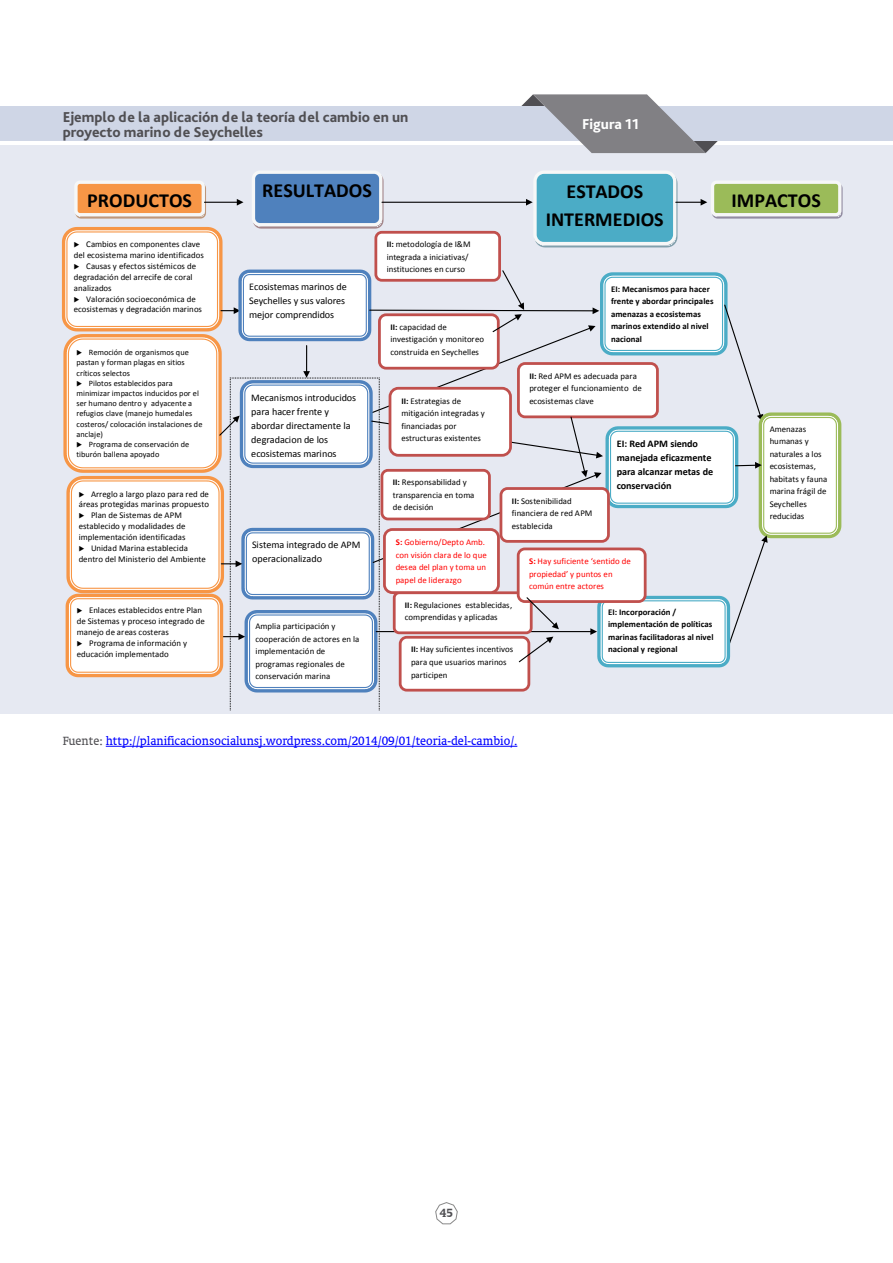
<style>
.page{position:relative;width:893px;height:1263px;background:#fff}
.page>*{position:absolute;margin:0;border:0;box-sizing:border-box;transform-origin:0 0}
.t1{font:700 19.95px/27.8px "Calibri";color:#000;text-align:center}
.cuadros01{font:800 15px/15px "Bliss Pro";color:#504f53}
.cuadros01-2{font:800 15px "Bliss Pro";color:#fff}
.notas{font:13.5px "Oranda BT";color:#00f}
.t2{font:700 13.5px "Oranda BT";color:#504f53}
.t3{font:10.2px/14px "Calibri";color:#000}
.t4{font:700 10.2px/14.1px "Calibri";letter-spacing:-.005em;color:#000}
.t5{font:8.85px/12.5px "Calibri";letter-spacing:.005em;color:#000}
.t6{font:700 8.85px/12.5px "Calibri";letter-spacing:.005em;color:#000}
.t7{font:8.85px/12.6px "Calibri";letter-spacing:.005em;color:#f00}
.t8{font:8.25px "Calibri";letter-spacing:-.005em;color:#000}
.s1{font-weight:700}
.s2{color:#504f53}
</style>
<div class="page">
<svg style="left:435px;top:1202px;width:23px;height:22px"></svg>
<div style="left:0;top:145px;width:893px;height:569px;background:#e6e9f2"></div>
<hr style="left:106px;top:746px;width:411px;height:1px;background:#00f">
<div style="left:252px;top:171px;width:130px;height:55px;border:3px solid #f6f7f7;border-radius:7px"></div>
<div style="left:533px;top:171px;width:143px;height:74px;border:3px solid #f6f7f7;border-radius:9px"></div>
<div style="left:0;top:106px;width:893px;height:35px;background:#cfd6e6"></div>
<svg style="left:521px;top:94px;width:197px;height:59px"></svg>
<svg style="left:62px;top:173px;width:781px;height:519px"></svg>
<p class="cuadros01" style="left:63px;top:109px;width:347px">Ejemplo de la aplicación de la teoría del cambio en un proyecto marino de Seychelles</p>
<p class="cuadros01-2" style="left:582px;top:115px;width:58px">Figura 11</p>
<p class="t1" style="left:87px;top:185px;width:106px">PRODUCTOS</p>
<p class="t5" style="left:86px;top:237px;width:116px">Cambios en componentes clave</p>
<p class="t5" style="left:74px;top:248px;width:131px">del ecosistema marino identificados</p>
<p class="t5" style="left:86px;top:259px;width:111px">Causas y efectos sistémicos de</p>
<p class="t5" style="left:74px;top:270px;width:120px">degradación del arrecife de coral</p>
<p class="t5" style="left:74px;top:281px;width:39px">analizados</p>
<p class="t5" style="left:86px;top:292px;width:111px">Valoración socioeconómica de</p>
<p class="t5" style="left:74px;top:302px;width:130px">ecosistemas y degradación marinos</p>
<p class="t8" style="left:89px;top:347px;width:101px">Remoción de organismos que</p>
<p class="t8" style="left:77px;top:357px;width:110px">pastan y forman plagas en sitios</p>
<p class="t8" style="left:77px;top:368px;width:55px">críticos selectos</p>
<p class="t8" style="left:89px;top:378px;width:85px">Pilotos establecidos para</p>
<p class="t8" style="left:77px;top:388px;width:124px">minimizar impactos inducidos por el</p>
<p class="t8" style="left:77px;top:398px;width:117px">ser humano dentro y adyacente a</p>
<p class="t8" style="left:77px;top:408px;width:117px">refugios clave (manejo humedales</p>
<p class="t8" style="left:77px;top:419px;width:127px">costeros/ colocación instalaciones de</p>
<p class="t8" style="left:77px;top:429px;width:28px">anclaje)</p>
<p class="t8" style="left:89px;top:439px;width:102px">Programa de conservación de</p>
<p class="t8" style="left:77px;top:449px;width:84px">tiburón ballena apoyado</p>
<p class="t5" style="left:91px;top:487px;width:119px">Arreglo a largo plazo para red de</p>
<p class="t5" style="left:79px;top:498px;width:132px">áreas protegidas marinas propuesto</p>
<p class="t5" style="left:91px;top:509px;width:92px">Plan de Sistemas de APM</p>
<p class="t5" style="left:79px;top:520px;width:108px">establecido y modalidades de</p>
<p class="t5" style="left:79px;top:530px;width:108px">implementación identificadas</p>
<p class="t5" style="left:91px;top:541px;width:98px">Unidad Marina establecida</p>
<p class="t5" style="left:79px;top:552px;width:129px">dentro del Ministerio del Ambiente</p>
<p class="t1" style="left:262px;top:176px;width:111px">RESULTADOS</p>
<p class="t1" style="left:546px;top:177px;width:119px">ESTADOS<br>INTERMEDIOS</p>
<p class="t1" style="left:731px;top:185px;width:91px">IMPACTOS</p>
<p class="t5" style="left:387px;top:238px;width:85px"><span class="s1">II:</span> metodología de I&amp;M integrada a iniciativas/ instituciones en curso</p>
<p class="t3" style="left:249px;top:279px;width:99px">Ecosistemas marinos de<br>Seychelles y sus valores mejor comprendidos</p>
<p class="t5" style="left:390px;top:320px;width:95px"><span class="s1">II:</span> capacidad de investigación y monitoreo construida en Seychelles</p>
<p class="t6" style="left:611px;top:282px;width:104px">EI: Mecanismos para hacer frente y abordar principales amenazas a ecosistemas marinos extendido al nivel nacional</p>
<p class="t3" style="left:251px;top:390px;width:106px">Mecanismos introducidos para hacer frente y abordar directamente la degradacion de los ecosistemas marinos</p>
<p class="t5" style="left:401px;top:394px;width:85px"><span class="s1">II:</span> Estrategias de mitigación integradas y financiadas por estructuras existentes</p>
<p class="t5" style="left:393px;top:476px;width:83px"><span class="s1">II:</span> Responsabilidad y transparencia en toma de decisión</p>
<p class="t5" style="left:529px;top:369px;width:114px"><span class="s1">II:</span> Red APM es adecuada para proteger el funcionamiento de ecosistemas clave</p>
<p class="t5" style="left:512px;top:494px;width:82px"><span class="s1">II:</span> Sostenibilidad financiera de red APM establecida</p>
<p class="t4" style="left:617px;top:436px;width:98px">EI: Red APM siendo manejada eficazmente para alcanzar metas de conservación</p>
<p class="t5" style="left:770px;top:422px;width:59px">Amenazas humanas y naturales a los ecosistemas, habitats y fauna marina frágil de<br>Seychelles reducidas</p>
<p class="t3" style="left:252px;top:537px;width:110px">Sistema integrado de APM operacionalizado</p>
<p class="t7" style="left:396px;top:535px;width:93px"><span class="s1">S:</span> Gobierno/Depto Amb. con visión clara de lo que desea del plan y toma un papel de liderazgo</p>
<p class="t7" style="left:529px;top:554px;width:103px"><span class="s1">S:</span> Hay suficiente ‘sentido de propiedad’ y puntos en común entre actores</p>
<p class="t5" style="left:405px;top:598px;width:109px"><span class="s1">II:</span> Regulaciones establecidas, comprendidas y aplicadas</p>
<p class="t5" style="left:89px;top:604px;width:115px">Enlaces establecidos entre Plan</p>
<p class="t5" style="left:77px;top:614px;width:130px">de Sistemas y proceso integrado de</p>
<p class="t5" style="left:77px;top:625px;width:94px">manejo de areas costeras</p>
<p class="t5" style="left:89px;top:636px;width:99px">Programa de información y</p>
<p class="t5" style="left:77px;top:647px;width:93px">educación implementado</p>
<p class="t5" style="left:411px;top:643px;width:104px"><span class="s1">II:</span> Hay suficientes incentivos para que usuarios marinos participen</p>
<p class="t5" style="left:256px;top:620px;width:105px">Amplia participación y cooperación de actores en la implementación de programas regionales de conservación marina</p>
<p class="notas" style="left:63px;top:733px;width:456px"><span class="s2">Fuente:</span> http://planificacionsocialunsj.wordpress.com/2014/09/01/teoria-del-cambio/.</p>
<p class="t6" style="left:608px;top:605px;width:107px">EI: Incorporación / implementación de políticas marinas facilitadoras al nivel nacional y regional</p>
<h3 class="t2" style="left:440px;top:1205px;width:15px">45</h3>
</div>
